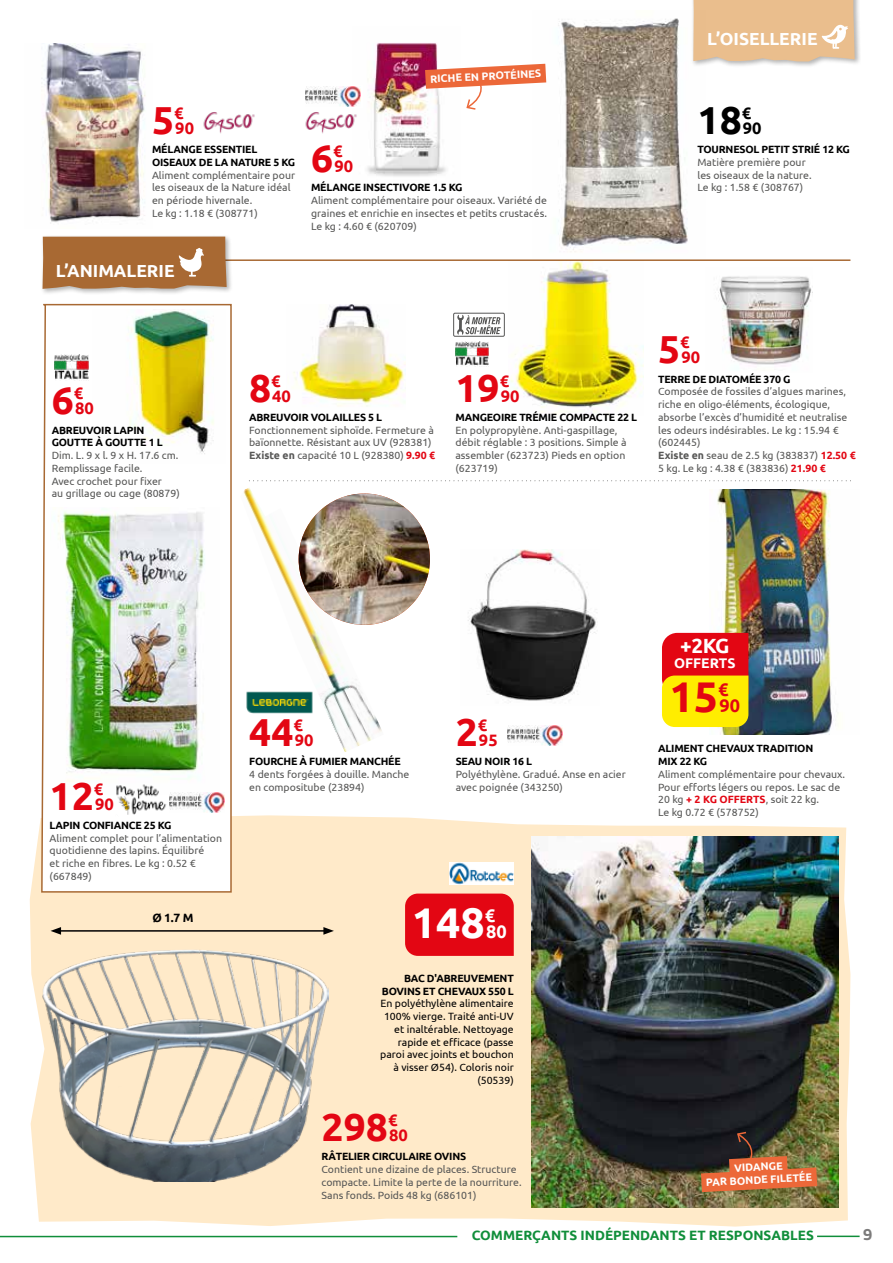
<style>
.page{position:relative;width:893px;height:1263px;background:#fff}
.page>*{position:absolute;margin:0;border:0;box-sizing:border-box;transform-origin:0 0}
.t1{font:700 42.9px "Ubuntu";color:#fff}
.t2{font:700 42.9px "Ubuntu";color:#e30613}
.t3{font:700 39px "Ubuntu";color:#e30613}
.t4{font:700 39px "Ubuntu";color:#000}
.t5{font:700 20.55px "Ubuntu";color:#fff}
.t6{font:700 18.15px/16.5px "Ubuntu";color:#e30613}
.t7{font:700 18.15px/16.5px "Ubuntu";color:#fff}
.t8{font:700 17.4px "Ubuntu";color:#fff}
.t9{font:700 16.5px/15px "Ubuntu";color:#e30613}
.t10{font:700 16.5px/15px "Ubuntu";color:#000}
.t11{font:700 16.5px "Titillium Web";color:#7c7b7b}
.t12{font:700 13.95px "Ubuntu";color:#fff}
.t13{font:700 13.5px "Ubuntu";color:#108e3a}
.t14{font:700 12px "Ubuntu";color:#000}
.t15{font:700 10.65px/12.9px "Ubuntu";color:#fff;text-align:center}
.t16{font:10.5px/12.8px "Ubuntu";color:#575756}
.t17{font:700 10.5px/12.8px "Ubuntu";letter-spacing:-.02em;color:#000}
.t18{font:10.5px/12.8px "Ubuntu";color:#000;text-align:right}
.s1{font-weight:700}
.s2{font-weight:700;color:#e30613}
</style>
<div class="page">
<hr style="left:817px;top:1235px;width:43px;height:2px;background:#108e3a">
<hr style="left:0;top:1236px;width:457px;height:1px;background:#108e3a">
<svg style="left:30px;top:815px;width:820px;height:411px;background:#feebcd"></svg>
<svg style="left:40px;top:303px;width:192px;height:590px"></svg>
<img style="left:43px;top:949px;width:285px;height:232px">
<img style="left:367px;top:43px;width:79px;height:134px">
<div style="left:691px;top:0;width:170px;height:68px;background:#000;opacity:.3"></div>
<svg style="left:693px;top:0;width:162px;height:63px;background:#e9c194"></svg>
<img style="left:41px;top:43px;width:105px;height:181px">
<img style="left:203px;top:112px;width:52px;height:22px">
<img style="left:305px;top:112px;width:52px;height:22px">
<img style="left:305px;top:86px;width:56px;height:20px">
<svg style="left:425px;top:64px;width:108px;height:47px"></svg>
<img style="left:533px;top:10px;width:172px;height:242px">
<img style="left:93px;top:309px;width:132px;height:154px">
<hr style="left:221px;top:259px;width:629px;height:2px;background:#a86933">
<div style="left:40px;top:234px;width:193px;height:61px;background:#000;opacity:.3"></div>
<svg style="left:42px;top:235px;width:185px;height:55px;background:#af7748"></svg>
<img style="left:55px;top:355px;width:33px;height:25px">
<img style="left:293px;top:304px;width:113px;height:103px">
<img style="left:509px;top:261px;width:135px;height:154px">
<svg style="left:457px;top:315px;width:44px;height:19px"></svg>
<div style="left:454px;top:313px;width:50px;height:23px;border:1px solid #575756"></div>
<img style="left:718px;top:276px;width:94px;height:89px">
<img style="left:51px;top:507px;width:169px;height:287px">
<img style="left:113px;top:781px;width:60px;height:35px">
<svg style="left:168px;top:792px;width:59px;height:22px"></svg>
<img style="left:170px;top:793px;width:55px;height:20px">
<img style="left:468px;top:550px;width:129px;height:151px">
<svg style="left:507px;top:728px;width:50px;height:18px"></svg>
<img style="left:508px;top:725px;width:55px;height:20px">
<img style="left:709px;top:489px;width:124px;height:246px">
<svg style="left:662px;top:633px;width:86px;height:94px;background:#f1840b"></svg>
<div style="left:405px;top:893px;width:109px;height:63px;background:#e30613"></div>
<img style="left:449px;top:862px;width:65px;height:22px">
<svg style="left:249px;top:480px;width:602px;height:1px"></svg>
<img style="left:243px;top:488px;width:140px;height:264px">
<img style="left:455px;top:341px;width:34px;height:26px">
<img style="left:531px;top:836px;width:308px;height:372px">
<img style="left:701px;top:1131px;width:116px;height:61px">
<img style="left:299px;top:493px;width:131px;height:132px;border-radius:66px">
<hr style="left:59px;top:930px;width:267px;height:2px;background:#000">
<svg style="left:51px;top:927px;width:10px;height:8px"></svg>
<svg style="left:323px;top:927px;width:11px;height:8px"></svg>
<h2 class="t3" style="left:152px;top:96px;width:24px">5</h2>
<h3 class="t9" style="left:174px;top:105px;width:21px">€<br>90</h3>
<p class="t17" style="left:152px;top:143px;width:145px">MÉLANGE ESSENTIEL<br>OISEAUX DE LA NATURE 5 KG</p>
<p class="t16" style="left:152px;top:168px;width:145px">Aliment complémentaire pour les oiseaux de la Nature idéal en période hivernale.<br>Le kg : 1.18 € (308771)</p>
<h3 class="t8" style="left:56px;top:260px;width:120px">L’ANIMALERIE</h3>
<p class="t15" style="left:430px;top:72px;width:113px;rotate:-3deg">RICHE EN PROTÉINES</p>
<h2 class="t3" style="left:311px;top:135px;width:24px">6</h2>
<h3 class="t9" style="left:333px;top:143px;width:21px">€<br>90</h3>
<p class="t17" style="left:311px;top:181px;width:153px">MÉLANGE INSECTIVORE 1.5 KG</p>
<p class="t16" style="left:311px;top:194px;width:237px;text-align:justify">Aliment complémentaire pour oiseaux. Variété de graines et enrichie en insectes et petits crustacés.<br>Le kg : 4.60 € (620709)</p>
<h3 class="t8" style="left:707px;top:29px;width:112px">L’OISELLERIE</h3>
<h2 class="t4" style="left:697px;top:96px;width:46px">18</h2>
<h3 class="t10" style="left:742px;top:105px;width:21px">€<br>90</h3>
<p class="t17" style="left:697px;top:143px;width:154px">TOURNESOL PETIT STRIÉ 12 KG</p>
<p class="t16" style="left:697px;top:155px;width:116px">Matière première pour les oiseaux de la nature.<br>Le kg : 1.58 € (308767)</p>
<h2 class="t3" style="left:52px;top:377px;width:24px">6</h2>
<h3 class="t9" style="left:74px;top:386px;width:21px">€<br>80</h3>
<p class="t17" style="left:52px;top:423px;width:112px">ABREUVOIR LAPIN<br>GOUTTE À GOUTTE 1 L</p>
<p class="t16" style="left:52px;top:449px;width:130px">Dim. L. 9 x l. 9 x H. 17.6 cm.<br>Remplissage facile.<br>Avec crochet pour fixer<br>au grillage ou cage (80879)</p>
<h2 class="t3" style="left:249px;top:364px;width:24px">8</h2>
<h3 class="t9" style="left:271px;top:373px;width:21px">€<br>40</h3>
<p class="t17" style="left:249px;top:411px;width:135px">ABREUVOIR VOLAILLES 5 L</p>
<p class="t16" style="left:249px;top:423px;width:188px">Fonctionnement siphoïde. Fermeture à baïonnette. Résistant aux UV (928381)<br><span class="s1">Existe en</span> capacité 10 L (928380) <span class="s2">9.90 €</span></p>
<h2 class="t3" style="left:455px;top:364px;width:46px">19</h2>
<h3 class="t9" style="left:500px;top:373px;width:21px">€<br>90</h3>
<p class="t17" style="left:455px;top:411px;width:183px">MANGEOIRE TRÉMIE COMPACTE 22 L</p>
<p class="t16" style="left:455px;top:423px;width:173px">En polypropylène. Anti-gaspillage, débit réglable : 3 positions. Simple à assembler (623723) Pieds en option (623719)</p>
<h2 class="t3" style="left:658px;top:326px;width:24px">5</h2>
<h3 class="t9" style="left:680px;top:335px;width:21px">€<br>90</h3>
<p class="t17" style="left:658px;top:372px;width:134px">TERRE DE DIATOMÉE 370 G</p>
<p class="t16" style="left:658px;top:385px;width:199px">Composée de fossiles d’algues marines, riche en oligo-éléments, écologique, absorbe l’excès d’humidité et neutralise les odeurs indésirables. Le kg : 15.94 € (602445)<br><span class="s1">Existe en</span> seau de 2.5 kg (383837) <span class="s2">12.50 € </span>5 kg. Le kg : 4.38 € (383836) <span class="s2">21.90 €</span></p>
<h2 class="t3" style="left:50px;top:772px;width:46px">12</h2>
<h3 class="t9" style="left:94px;top:781px;width:21px">€<br>90</h3>
<p class="t17" style="left:50px;top:819px;width:123px">LAPIN CONFIANCE 25 KG</p>
<p class="t16" style="left:50px;top:831px;width:174px">Aliment complet pour l’alimentation quotidienne des lapins. Équilibré<br>et riche en fibres. Le kg : 0.52 € (667849)</p>
<p class="t14" style="left:152px;top:910px;width:43px">Ø 1.7 M</p>
<h2 class="t3" style="left:249px;top:708px;width:46px">44</h2>
<h3 class="t9" style="left:294px;top:717px;width:21px">€<br>90</h3>
<p class="t17" style="left:249px;top:755px;width:153px">FOURCHE À FUMIER MANCHÉE</p>
<p class="t16" style="left:249px;top:767px;width:161px">4 dents forgées à douille. Manche en compositube (23894)</p>
<h2 class="t3" style="left:456px;top:708px;width:24px">2</h2>
<h3 class="t9" style="left:478px;top:717px;width:21px">€<br>95</h3>
<p class="t17" style="left:456px;top:755px;width:78px">SEAU NOIR 16 L</p>
<p class="t16" style="left:456px;top:767px;width:172px">Polyéthylène. Gradué. Anse en acier avec poignée (343250)</p>
<h1 class="t1" style="left:412px;top:897px;width:75px">148</h1>
<h3 class="t7" style="left:485px;top:906px;width:23px">€<br>80</h3>
<p class="t17" style="left:382px;top:972px;width:133px;text-align:right">BAC D'ABREUVEMENT<br>BOVINS ET CHEVAUX 550 L</p>
<p class="t18" style="left:380px;top:997px;width:135px">En polyéthylène alimentaire<br>100% vierge. Traité anti-UV et inaltérable. Nettoyage rapide et efficace (passe paroi avec joints et bouchon à visser Ø54). Coloris noir (50539)</p>
<h2 class="t3" style="left:322px;top:1104px;width:68px">298</h2>
<h3 class="t9" style="left:388px;top:1112px;width:21px">€<br>80</h3>
<p class="t17" style="left:322px;top:1150px;width:146px">RÂTELIER CIRCULAIRE OVINS</p>
<p class="t16" style="left:322px;top:1163px;width:202px">Contient une dizaine de places. Structure compacte. Limite la perte de la nourriture.<br>Sans fonds. Poids 48 kg (686101)</p>
<h3 class="t5" style="left:680px;top:633px;width:51px">+2KG</h3>
<h3 class="t12" style="left:674px;top:654px;width:63px">OFFERTS</h3>
<h1 class="t2" style="left:669px;top:671px;width:50px">15</h1>
<h3 class="t6" style="left:718px;top:680px;width:23px">€<br>90</h3>
<p class="t17" style="left:658px;top:742px;width:157px">ALIMENT CHEVAUX TRADITION<br>MIX 22 KG</p>
<p class="t16" style="left:658px;top:767px;width:188px">Aliment complémentaire pour chevaux.<br>Pour efforts légers ou repos. Le sac de<br>20 kg <span class="s2">+ 2 KG OFFERTS</span>, soit 22 kg.<br>Le kg 0.72 € (578752)</p>
<p class="t15" style="left:705px;top:1163px;width:108px;rotate:-3deg">VIDANGE<br>PAR BONDE FILETÉE</p>
<p class="t13" style="left:472px;top:1227px;width:343px">COMMERÇANTS INDÉPENDANTS ET RESPONSABLES</p>
<h3 class="t11" style="left:863px;top:1222px;width:11px">9</h3>
</div>
